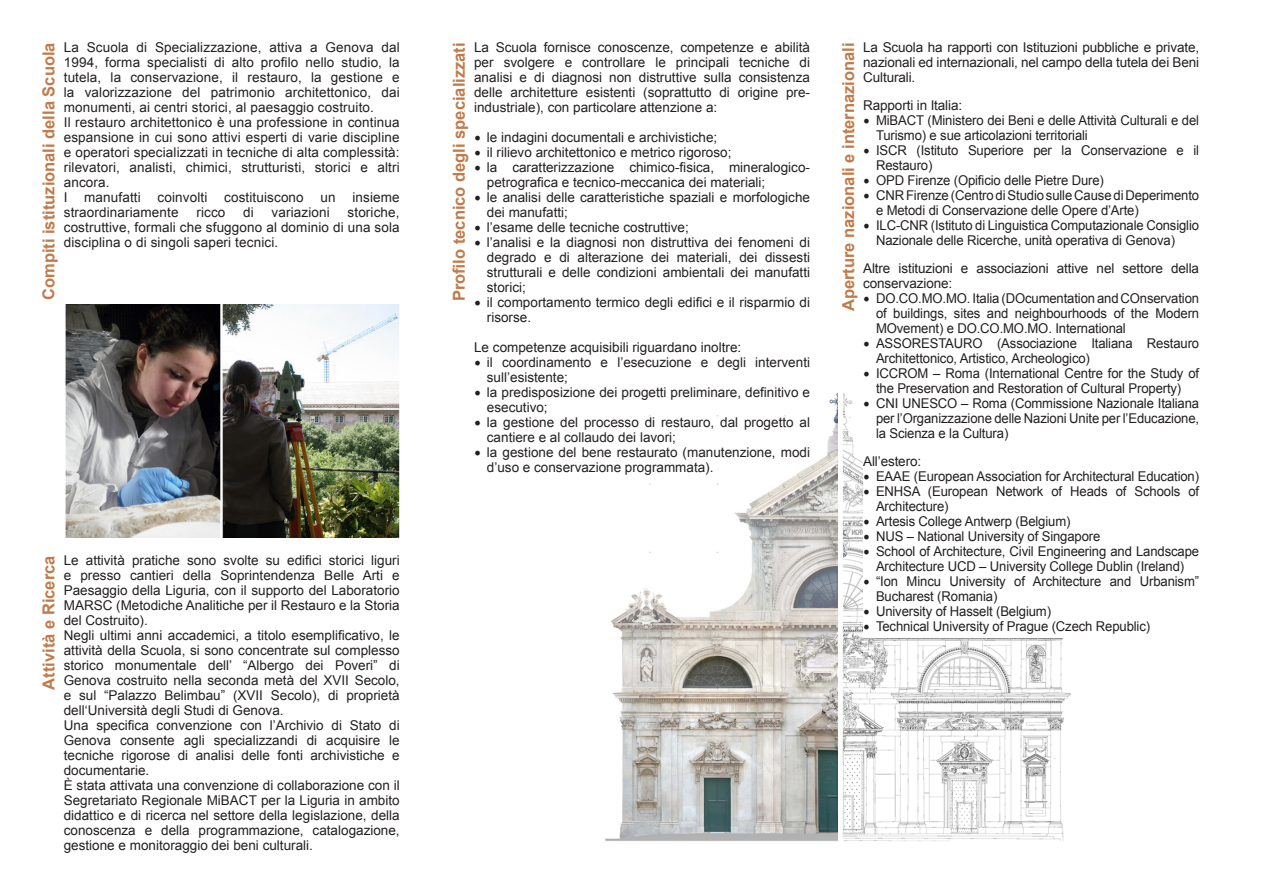
<style>
.page{position:relative;width:1263px;height:893px;background:#fff}
.page>*{position:absolute;margin:0;border:0;box-sizing:border-box;transform-origin:0 0}
.t1{font:700 16.5px "Arial";color:#c17b4a}
.t2{font:13.5px/15px "Arial";letter-spacing:-.01em;color:#231f20}
.t3{font:13.5px/15px "Arial";letter-spacing:.01em;color:#231f20}
.s1{font-family:"Minion Pro";font-size:18px}
</style>
<div class="page">
<img style="left:65px;top:305px;width:335px;height:232px">
<img style="left:842px;top:393px;width:229px;height:448px">
<img style="left:605px;top:392px;width:233px;height:449px">
<div style="left:863px;top:43px;width:336px;height:595px;background:#fff"></div>
<p class="t1" style="left:37px;top:300px;width:259px;rotate:-90deg">Compiti istituzionali della Scuola</p>
<p class="t2" style="left:64px;top:40px;width:337px;text-align:justify">La Scuola di Specializzazione, attiva a Genova dal 1994, forma specialisti di alto profilo nello studio, la tutela, la conservazione, il restauro, la gestione e la valorizzazione del patrimonio architettonico, dai monumenti, ai centri storici, al paesaggio costruito.</p>
<p class="t2" style="left:64px;top:115px;width:337px;text-align:justify">Il restauro architettonico è una professione in continua espansione in cui sono attivi esperti di varie discipline e operatori specializzati in tecniche di alta complessità: rilevatori, analisti, chimici, strutturisti, storici e altri ancora.</p>
<p class="t3" style="left:64px;top:190px;width:337px">I manufatti coinvolti costituiscono un insieme straordinariamente</p>
<p class="t2" style="left:64px;top:205px;width:337px;text-align:justify;text-indent:284px">storiche, costruttive, formali che sfuggono al dominio di una sola disciplina o di singoli saperi tecnici.</p>
<p class="t2" style="left:196px;top:205px;width:31px">ricco</p>
<p class="t2" style="left:243px;top:205px;width:12px">di</p>
<p class="t3" style="left:272px;top:205px;width:60px">variazioni</p>
<p class="t1" style="left:37px;top:689px;width:135px;rotate:-90deg">Attività e Ricerca</p>
<p class="t2" style="left:64px;top:553px;width:337px;text-align:justify">Le attività pratiche sono svolte su edifici storici liguri e presso cantieri della Soprintendenza Belle Arti e Paesaggio della Liguria, con il supporto del Laboratorio MARSC (Metodiche Analitiche per il Restauro e la Storia del Costruito).</p>
<p class="t2" style="left:64px;top:628px;width:337px;text-align:justify">Negli ultimi anni accademici, a titolo esemplificativo, le attività della Scuola, si sono concentrate sul complesso storico monumentale dell’ “Albergo dei Poveri” di Genova costruito nella seconda metà del XVII Secolo, e sul “Palazzo Belimbau” (XVII Secolo), di proprietà dell‘Università degli Studi di Genova.</p>
<p class="t2" style="left:64px;top:718px;width:337px;text-align:justify">Una specifica convenzione con l’Archivio di Stato di Genova consente agli specializzandi di acquisire le tecniche rigorose di analisi delle fonti archivistiche e documentarie.</p>
<p class="t2" style="left:64px;top:778px;width:337px;text-align:justify">È stata attivata una convenzione di collaborazione con il Segretariato Regionale MiBACT per la Liguria in ambito didattico e di ricerca nel settore della legislazione, della conoscenza e della programmazione, catalogazione, gestione e monitoraggio dei beni culturali.</p>
<p class="t1" style="left:447px;top:301px;width:260px;rotate:-90deg">Profilo tecnico degli specializzati</p>
<p class="t2" style="left:474px;top:40px;width:337px;text-align:justify">La Scuola fornisce conoscenze, competenze e abilità per svolgere e controllare le principali tecniche di analisi e di diagnosi non distruttive sulla consistenza delle architetture esistenti (soprattutto di origine pre&shy;industriale), con particolare attenzione a:</p>
<p class="t2" style="left:474px;top:130px;width:245px"><span class="s1">•</span> le indagini documentali e archivistiche;</p>
<p class="t2" style="left:474px;top:145px;width:259px"><span class="s1">•</span> il rilievo architettonico e metrico rigoroso;</p>
<p class="t2" style="left:487px;top:160px;width:325px;text-indent:-13px"><span class="s1">•</span> la caratterizzazione chimico-fisica, mineralogico&shy;petrografica e tecnico-meccanica dei materiali;</p>
<p class="t2" style="left:487px;top:190px;width:325px;text-indent:-13px"><span class="s1">•</span> le analisi delle caratteristiche spaziali e morfologiche dei manufatti;</p>
<p class="t2" style="left:474px;top:220px;width:216px"><span class="s1">•</span> l’esame delle tecniche costruttive;</p>
<p class="t2" style="left:487px;top:235px;width:325px;text-align:justify;text-indent:-13px"><span class="s1">•</span> l’analisi e la diagnosi non distruttiva dei fenomeni di degrado e di alterazione dei materiali, dei dissesti strutturali e delle condizioni ambientali dei manufatti storici;</p>
<p class="t2" style="left:487px;top:295px;width:325px;text-indent:-13px"><span class="s1">•</span> il comportamento termico degli edifici e il risparmio di risorse.</p>
<p class="t2" style="left:474px;top:340px;width:269px">Le competenze acquisibili riguardano inoltre:</p>
<p class="t2" style="left:487px;top:355px;width:325px;text-indent:-13px"><span class="s1">•</span> il coordinamento e l’esecuzione e degli interventi sull’esistente;</p>
<p class="t2" style="left:487px;top:385px;width:325px;text-indent:-13px"><span class="s1">•</span> la predisposizione dei progetti preliminare, definitivo e esecutivo;</p>
<p class="t2" style="left:487px;top:415px;width:325px;text-indent:-13px"><span class="s1">•</span> la gestione del processo di restauro, dal progetto al cantiere e al collaudo dei lavori;</p>
<p class="t2" style="left:487px;top:445px;width:325px;text-indent:-13px"><span class="s1">•</span> la gestione del bene restaurato (manutenzione, modi d’uso e conservazione programmata).</p>
<p class="t1" style="left:836px;top:311px;width:270px;rotate:-90deg">Aperture nazionali e internazionali</p>
<p class="t2" style="left:863px;top:40px;width:337px;text-align:justify">La Scuola ha rapporti con Istituzioni pubbliche e private, nazionali ed internazionali, nel campo della tutela dei Beni Culturali.</p>
<p class="t2" style="left:863px;top:98px;width:100px">Rapporti in Italia:</p>
<p class="t2" style="left:876px;top:113px;width:325px;text-indent:-13px"><span class="s1">•</span> MiBACT (Ministero dei Beni e delle Attività Culturali e del<br>Turismo) e sue articolazioni territoriali</p>
<p class="t2" style="left:876px;top:143px;width:325px;text-indent:-13px"><span class="s1">•</span> ISCR (Istituto Superiore per la Conservazione e il<br>Restauro)</p>
<p class="t2" style="left:863px;top:173px;width:242px"><span class="s1">•</span> OPD Firenze (Opificio delle Pietre Dure)</p>
<p class="t2" style="left:876px;top:188px;width:325px;text-indent:-13px"><span class="s1">•</span> CNR Firenze (Centro di Studio sulle Cause di Deperimento e Metodi di Conservazione delle Opere d’Arte)</p>
<p class="t2" style="left:876px;top:218px;width:325px;text-indent:-13px"><span class="s1">•</span> ILC-CNR (Istituto di Linguistica Computazionale Consiglio<br>Nazionale delle Ricerche, unità operativa di Genova)</p>
<p class="t2" style="left:863px;top:261px;width:337px">Altre istituzioni e associazioni attive nel settore della conservazione:</p>
<p class="t2" style="left:876px;top:291px;width:325px;text-align:justify;text-indent:-13px"><span class="s1">•</span> DO.CO.MO.MO. Italia (DOcumentation and COnservation of buildings, sites and neighbourhoods of the Modern MOvement) e DO.CO.MO.MO. International</p>
<p class="t2" style="left:876px;top:336px;width:325px;text-indent:-13px"><span class="s1">•</span> ASSORESTAURO (Associazione Italiana Restauro<br>Architettonico, Artistico, Archeologico)</p>
<p class="t2" style="left:863px;top:366px;width:337px;text-align:center"><span class="s1">•</span> ICCROM – Roma (International Centre for the Study of the Preservation and Restoration of Cultural Property)</p>
<p class="t2" style="left:876px;top:396px;width:325px;text-align:justify;text-indent:-13px"><span class="s1">•</span> CNI UNESCO – Roma (Commissione Nazionale Italiana per l’Organizzazione delle Nazioni Unite per l’Educazione, la Scienza e la Cultura)</p>
<p class="t2" style="left:863px;top:453px;width:59px">All’estero:</p>
<p class="t2" style="left:863px;top:468px;width:337px"><span class="s1">•</span> EAAE (European Association for Architectural Education)</p>
<p class="t2" style="left:876px;top:483px;width:325px;text-indent:-13px"><span class="s1">•</span> ENHSA (European Network of Heads of Schools of<br>Architecture)</p>
<p class="t2" style="left:863px;top:513px;width:209px"><span class="s1">•</span> Artesis College Antwerp (Belgium)</p>
<p class="t2" style="left:863px;top:528px;width:239px"><span class="s1">•</span> NUS – National University of Singapore</p>
<p class="t2" style="left:863px;top:543px;width:337px;text-align:center"><span class="s1">•</span> School of Architecture, Civil Engineering and Landscape<br>Architecture UCD – University College Dublin (Ireland)</p>
<p class="t2" style="left:876px;top:573px;width:325px;text-indent:-13px"><span class="s1">•</span> “Ion Mincu University of Architecture and Urbanism”<br>Bucharest (Romania)</p>
<p class="t2" style="left:863px;top:603px;width:189px"><span class="s1">•</span> University of Hasselt (Belgium)</p>
<p class="t2" style="left:863px;top:618px;width:288px"><span class="s1">•</span> Technical University of Prague (Czech Republic)</p>
</div>
